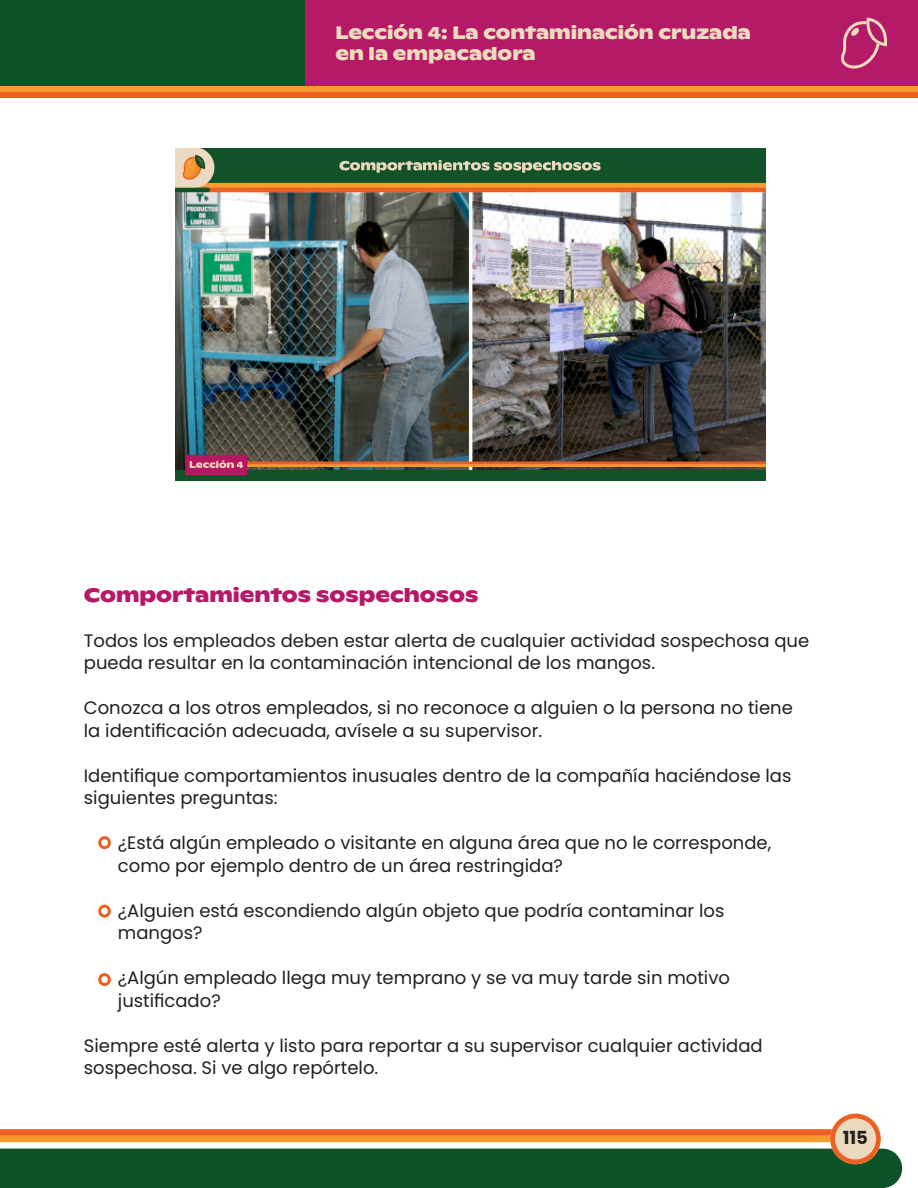
<style>
.page{position:relative;width:918px;height:1188px;background:#fff}
.page>*{position:absolute;margin:0;border:0;box-sizing:border-box;transform-origin:0 0}
.t1{font:700 19.5px "ABC Ginto Nord";color:#b41a67}
.t2{font:18px "Poppins";color:#231f20}
.t3{font:700 18px/21px "ABC Ginto Nord";color:#ecdcbc}
.t4{font:700 18px "Poppins";color:#231f20}
</style>
<div class="page">
<svg style="left:0;top:1114px;width:902px;height:74px"></svg>
<div style="left:0;top:92px;width:918px;height:6px;background:#ee6022"></div>
<div style="left:0;top:85px;width:918px;height:7px;background:#f89b2f"></div>
<div style="left:0;top:0;width:306px;height:85px;background:#0e5228"></div>
<div style="left:306px;top:0;width:612px;height:85px;background:#b41a67"></div>
<svg style="left:840px;top:17px;width:47px;height:52px"></svg>
<img style="left:175px;top:149px;width:590px;height:331px">
<div style="left:98px;top:836px;width:13px;height:13px;border:3px solid #ee6022;border-radius:50%"></div>
<div style="left:98px;top:905px;width:13px;height:13px;border:3px solid #ee6022;border-radius:50%"></div>
<div style="left:98px;top:973px;width:13px;height:13px;border:3px solid #ee6022;border-radius:50%"></div>
<p class="t3" style="left:335px;top:21px;width:417px">Lección 4: La contaminación cruzada en la empacadora</p>
<p class="t1" style="left:84px;top:583px;width:396px">Comportamientos sospechosos</p>
<p class="t2" style="left:84px;top:630px;width:727px">Todos los empleados deben estar alerta de cualquier actividad sospechosa que</p>
<p class="t2" style="left:84px;top:653px;width:573px">pueda resultar en la contaminación intencional de los mangos.</p>
<p class="t2" style="left:84px;top:698px;width:711px">Conozca a los otros empleados, si no reconoce a alguien o la persona no tiene</p>
<p class="t2" style="left:84px;top:720px;width:460px">la identificación adecuada, avísele a su supervisor.</p>
<p class="t2" style="left:84px;top:765px;width:709px">Identifique comportamientos inusuales dentro de la compañía haciéndose las</p>
<p class="t2" style="left:84px;top:788px;width:195px">siguientes preguntas:</p>
<p class="t2" style="left:118px;top:833px;width:655px">¿Está algún empleado o visitante en alguna área que no le corresponde,</p>
<p class="t2" style="left:118px;top:855px;width:447px">como por ejemplo dentro de un área restringida?</p>
<p class="t2" style="left:118px;top:900px;width:608px">¿Alguien está escondiendo algún objeto que podría contaminar los</p>
<p class="t2" style="left:118px;top:923px;width:86px">mangos?</p>
<p class="t2" style="left:118px;top:968px;width:614px">¿Algún empleado llega muy temprano y se va muy tarde sin motivo</p>
<p class="t2" style="left:118px;top:990px;width:104px">justificado?</p>
<p class="t2" style="left:84px;top:1035px;width:680px">Siempre esté alerta y listo para reportar a su supervisor cualquier actividad</p>
<p class="t2" style="left:84px;top:1058px;width:296px">sospechosa. Si ve algo repórtelo.</p>
<p class="t4" style="left:843px;top:1128px;width:27px">115</p>
</div>
